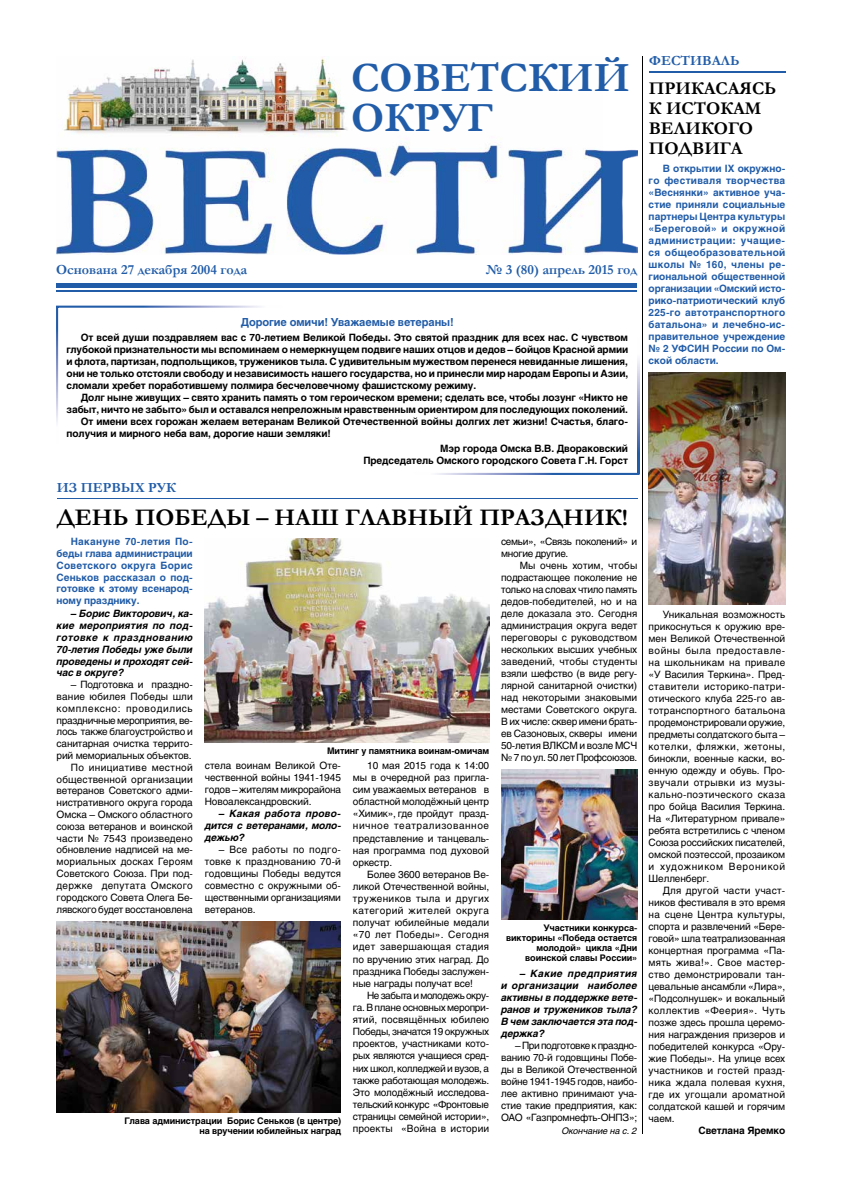
<style>
.page{position:relative;width:842px;height:1191px;background:#fff}
.page>*{position:absolute;margin:0;border:0;box-sizing:border-box;transform-origin:0 0}
.t1{font:700 41.9px/39px "Garamond";color:#215ca8}
.t2{font:700 24px "Garamond";color:#000}
.t3{font:700 18px/20px "Garamond";color:#000}
.t4{font:700 14px "Garamond";color:#215ca8}
.t5{font:700 11px "Helios";letter-spacing:-.01em;color:#215ca8}
.t6{font:10px/12px "Helios";letter-spacing:-.01em;color:#000;text-align:justify}
.t7{font:700 10px/12px "Helios";letter-spacing:-.01em;color:#000;text-align:justify}
.t8{font:700 10px/12px "Helios";color:#215ca8;text-align:justify}
.t9{font:italic 700 10px/12px "Helios";letter-spacing:-.01em;color:#000;text-align:justify}
.t10{font:10px/12px "Helios";letter-spacing:-.03em;color:#000}
.t11{font:700 9px/10px "Helios";letter-spacing:-.01em;color:#000;text-align:right}
.t12{font:italic 9px "Helios";letter-spacing:-.01em;color:#000}
</style>
<div class="page">
<img style="left:57px;top:58px;width:580px;height:196px">
<hr style="left:56px;top:283px;width:581px;height:4px;background:#215ca8">
<hr style="left:56px;top:290px;width:581px;height:2px;background:#215ca8">
<hr style="left:649px;top:72px;width:136px;height:1px;background:#215ca8">
<hr style="left:643px;top:57px;width:1px;height:1077px;background:#000">
<svg style="left:56px;top:306px;width:205px;height:116px"></svg>
<svg style="left:637px;top:359px;width:2px;height:114px"></svg>
<svg style="left:436px;top:473px;width:203px;height:2px"></svg>
<hr style="left:57px;top:498px;width:580px;height:1px;background:#215ca8">
<hr style="left:57px;top:499px;width:580px;height:1px;background:#215ca8">
<img style="left:57px;top:921px;width:284px;height:191px">
<img style="left:205px;top:539px;width:284px;height:204px">
<img style="left:501px;top:769px;width:136px;height:150px">
<img style="left:649px;top:373px;width:136px;height:231px">
<h1 class="t1" style="left:351px;top:59px;width:280px">СОВЕТСКИЙ<br>ОКРУГ</h1>
<h3 class="t4" style="left:649px;top:51px;width:92px">ФЕСТИВАЛЬ</h3>
<h3 class="t3" style="left:649px;top:78px;width:129px">ПРИКАСАЯСЬ<br>К ИСТОКАМ<br>ВЕЛИКОГО<br>ПОДВИГА</h3>
<h3 class="t4" style="left:56px;top:260px;width:193px">Основана 27 декабря 2004 года</h3>
<h3 class="t4" style="left:485px;top:260px;width:153px">№ 3 (80) апрель 2015 год</h3>
<p class="t5" style="left:241px;top:316px;width:214px">Дорогие омичи! Уважаемые ветераны!</p>
<p class="t7" style="left:67px;top:331px;width:563px;text-indent:14px">От всей души поздравляем вас с 70-летием Великой Победы. Это святой праздник для всех нас. С чувством глубокой признательности мы вспоминаем о немеркнущем подвиге наших отцов и дедов – бойцов Красной армии и флота, партизан, подпольщиков, тружеников тыла. С удивительным мужеством перенеся невиданные лишения, они не только отстояли свободу и независимость нашего государства, но и принесли мир народам Европы и Азии, сломали хребет поработившему полмира бесчеловечному фашистскому режиму.</p>
<p class="t7" style="left:81px;top:391px;width:549px">Долг ныне живущих – свято хранить память о том героическом времени; сделать все, чтобы лозунг «Никто не</p>
<p class="t7" style="left:67px;top:403px;width:563px">забыт, ничто не забыто» был и оставался непреложным нравственным ориентиром для последующих поколений.</p>
<p class="t7" style="left:81px;top:415px;width:549px">От имени всех горожан желаем ветеранам Великой Отечественной войны долгих лет жизни! Счастья, благо-</p>
<p class="t7" style="left:67px;top:427px;width:266px">получия и мирного неба вам, дорогие наши земляки!</p>
<p class="t7" style="left:363px;top:442px;width:266px;text-align:right">Мэр города Омска В.В. Двораковский<br>Председатель Омского городского Совета Г.Н. Горст</p>
<h2 class="t2" style="left:57px;top:501px;width:573px">ДЕНЬ ПОБЕДЫ – НАШ ГЛАВНЫЙ ПРАЗДНИК!</h2>
<h3 class="t4" style="left:57px;top:478px;width:121px">ИЗ ПЕРВЫХ РУК</h3>
<p class="t8" style="left:57px;top:535px;width:138px;text-indent:14px">Накануне 70-летия По&shy;беды глава администрации Советского округа Борис Сеньков рассказал о под&shy;готовке к этому всенарод&shy;ному празднику.</p>
<p class="t9" style="left:57px;top:608px;width:138px;text-indent:14px">– Борис Викторович, ка&shy;кие мероприятия по под&shy;готовке к празднованию 70-летия Победы уже были проведены и проходят сей&shy;час в округе?</p>
<p class="t6" style="left:57px;top:678px;width:138px;text-align:right">– Подготовка и праздно&shy;вание юбилея Победы шли комплексно: проводились праздничные мероприятия, ве&shy;лось также благоустройство и санитарная очистка террито&shy;рий мемориальных объектов.<br>По инициативе местной общественной организации ветеранов Советского адми&shy;нистративного округа города<br>Омска – Омского областного союза ветеранов и воинской части № 7543 произведено обновление надписей на ме&shy;мориальных досках Героям<br>Советского Союза. При под&shy;держке депутата Омского городского Совета Олега Бе&shy;лявского будет восстановлена</p>
<p class="t11" style="left:327px;top:746px;width:164px">Митинг у памятника воинам-омичам</p>
<p class="t6" style="left:205px;top:759px;width:138px">стела воинам Великой Оте&shy;чественной войны 1941-1945 годов – жителям микрорайона Новоалександровский.</p>
<p class="t9" style="left:205px;top:807px;width:138px;text-indent:14px">– Какая работа прово&shy;дится с ветеранами, моло&shy;дежью?</p>
<p class="t6" style="left:205px;top:843px;width:138px;text-indent:14px">– Все работы по подго&shy;товке к празднованию 70-й годовщины Победы ведутся совместно с окружными об&shy;щественными организациями ветеранов.</p>
<p class="t6" style="left:353px;top:759px;width:138px;text-indent:14px">10 мая 2015 года к 14:00 мы в очередной раз пригла&shy;сим уважаемых ветеранов в областной молодёжный центр «Химик», где пройдут празд&shy;ничное театрализованное представление и танцеваль&shy;ная программа под духовой оркестр.</p>
<p class="t6" style="left:353px;top:868px;width:138px;text-indent:14px">Более 3600 ветеранов Ве&shy;ликой Отечественной войны, тружеников тыла и других категорий жителей округа получат юбилейные медали «70 лет Победы». Сегодня идет завершающая стадия по вручению этих наград. До праздника Победы заслужен&shy;ные награды получат все!</p>
<p class="t6" style="left:353px;top:989px;width:138px;text-indent:14px">Не забыта и молодежь окру&shy;га. В плане основных меропри&shy;ятий, посвящённых юбилею Победы, значатся 19 окружных проектов, участниками кото&shy;рых являются учащиеся сред&shy;них школ, колледжей и вузов, а также работающая молодежь.<br>Это молодёжный исследова&shy;тельский конкурс «Фронтовые страницы семейной истории», проекты «Война в истории</p>
<p class="t11" style="left:125px;top:1115px;width:218px">Глава администрации Борис Сеньков (в центре) на вручении юбилейных наград</p>
<p class="t10" style="left:501px;top:535px;width:138px">семьи», «Связь поколений» и многие другие.</p>
<p class="t6" style="left:501px;top:559px;width:138px;text-indent:19px">Мы очень хотим, чтобы подрастающее поколение не только на словах чтило память дедов-победителей, но и на деле доказала это. Сегодня администрация округа ведет переговоры с руководством нескольких высших учебных заведений, чтобы студенты взяли шефство (в виде регу&shy;лярной санитарной очистки) над некоторыми знаковыми местами Советского округа.<br>В их числе: сквер имени брать&shy;ев Сазоновых, скверы имени 50-летия ВЛКСМ и возле МСЧ № 7 по ул. 50 лет Профсоюзов.</p>
<p class="t11" style="left:506px;top:922px;width:133px">Участники конкурса&shy;викторины «Победа остается молодой» цикла «Дни воинской славы России»</p>
<p class="t9" style="left:501px;top:967px;width:138px;text-indent:19px">– Какие предприятия и организации наиболее активны в поддержке вете&shy;ранов и тружеников тыла?<br>В чем заключается эта под&shy;держка?</p>
<p class="t6" style="left:501px;top:1039px;width:138px;text-indent:14px">– При подготовке к праздно&shy;ванию 70-й годовщины Побе&shy;ды в Великой Отечественной войне 1941-1945 годов, наибо&shy;лее активно принимают уча&shy;стие такие предприятия, как:<br>ОАО «Газпромнефть-ОНПЗ»;</p>
<p class="t12" style="left:562px;top:1125px;width:76px">Окончание на с. 2</p>
<p class="t8" style="left:649px;top:163px;width:138px;text-indent:14px">В открытии IX окружно&shy;го фестиваля творчества «Веснянки» активное уча&shy;стие приняли социальные партнеры Центра культуры «Береговой» и окружной администрации: учащие&shy;ся общеобразовательной школы № 160, члены ре&shy;гиональной общественной организации «Омский исто&shy;рико-патриотический клуб 225-го автотранспортного батальона» и лечебно-ис&shy;правительное учреждение № 2 УФСИН России по Ом&shy;ской области.</p>
<p class="t6" style="left:649px;top:608px;width:138px;text-indent:14px">Уникальная возможность прикоснуться к оружию вре&shy;мен Великой Отечественной войны была предоставле&shy;на школьникам на привале «У Василия Теркина». Пред&shy;ставители историко-патри&shy;отического клуба 225-го ав&shy;тотранспортного батальона продемонстрировали оружие, предметы солдатского быта – котелки, фляжки, жетоны, бинокли, военные каски, во&shy;енную одежду и обувь. Про&shy;звучали отрывки из музы&shy;кально-поэтического сказа про бойца Василия Теркина.<br>На «Литературном привале» ребята встретились с членом Союза российских писателей, омской поэтессой, прозаиком и художником Вероникой Шелленберг.</p>
<p class="t6" style="left:649px;top:884px;width:138px;text-indent:14px">Для другой части участ&shy;ников фестиваля в это время на сцене Центра культуры, спорта и развлечений «Бере&shy;говой» шла театрализованная концертная программа «Па&shy;мять жива!». Свое мастер&shy;ство демонстрировали тан&shy;цевальные ансамбли «Лира», «Подсолнушек» и вокальный коллектив «Феерия». Чуть позже здесь прошла церемо&shy;ния награждения призеров и победителей конкурса «Ору&shy;жие Победы». На улице всех участников и гостей празд&shy;ника ждала полевая кухня, где их угощали ароматной солдатской кашей и горячим чаем.</p>
<p class="t7" style="left:698px;top:1124px;width:88px">Светлана Яремко</p>
</div>
